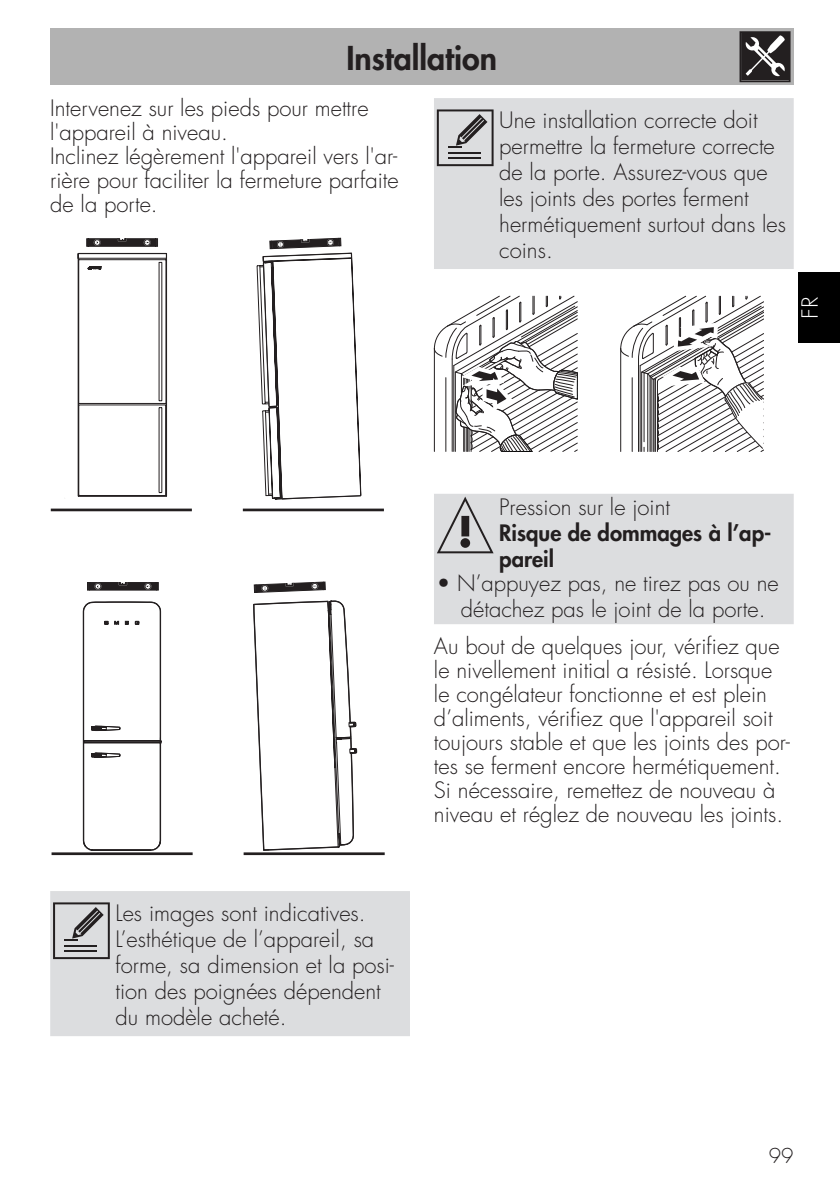
<style>
.page{position:relative;width:840px;height:1191px;background:#fff}
.page>*{position:absolute;margin:0;border:0;box-sizing:border-box;transform-origin:0 0}
.t1{font:800 32px "Futura Std";color:#231f20}
.t2{font:300 22px/24px "Futura Std";color:#231f20}
.t3{font:800 22px/26px "Futura Std";color:#231f20}
.t4{font:300 21.6px "Futura Std";color:#fff;scale:1.11 1}
.t5{font:300 20px "Futura Std";color:#231f20}
</style>
<div class="page">
<div style="left:797px;top:272px;width:42px;height:70px;background:#000"></div>
<div style="left:50px;top:891px;width:360px;height:145px;background:#dcdddf"></div>
<svg style="left:53px;top:902px;width:57px;height:57px;background:#a8a7a9"></svg>
<div style="left:434px;top:98px;width:359px;height:171px;background:#dcdddf"></div>
<svg style="left:436px;top:109px;width:57px;height:57px;background:#aaaaab"></svg>
<svg style="left:434px;top:296px;width:143px;height:156px"></svg>
<svg style="left:620px;top:296px;width:143px;height:155px"></svg>
<div style="left:434px;top:494px;width:359px;height:130px;background:#dcdddf"></div>
<svg style="left:436px;top:496px;width:57px;height:57px;background:#bbbcbd"></svg>
<hr style="left:51px;top:508px;width:141px;height:3px;background:#231f20">
<svg style="left:86px;top:238px;width:72px;height:9px"></svg>
<hr style="left:243px;top:508px;width:141px;height:3px;background:#231f20">
<svg style="left:78px;top:253px;width:89px;height:243px"></svg>
<svg style="left:256px;top:237px;width:105px;height:262px"></svg>
<hr style="left:52px;top:852px;width:140px;height:3px;background:#231f20">
<svg style="left:82px;top:601px;width:80px;height:250px"></svg>
<svg style="left:87px;top:582px;width:72px;height:9px"></svg>
<hr style="left:243px;top:852px;width:141px;height:3px;background:#231f20">
<svg style="left:252px;top:581px;width:105px;height:275px"></svg>
<div style="left:50px;top:28px;width:743px;height:57px;background:#b2b2b2"></div>
<svg style="left:739px;top:31px;width:51px;height:51px;background:#4f4c4d"></svg>
<p class="t1" style="left:346px;top:38px;width:152px">Installation</p>
<p class="t2" style="left:50px;top:97px;width:320px">Intervenez sur les pieds pour mettre l'appareil à niveau.</p>
<p class="t2" style="left:50px;top:145px;width:350px;text-align:justify">Inclinez légèrement l'appareil vers l'ar&shy;rière pour faciliter la fermeture parfaite de la porte.</p>
<p class="t2" style="left:499px;top:107px;width:288px;line-height:26px">Une installation correcte doit permettre la fermeture correcte de la porte. Assurez-vous que les joints des portes ferment hermétiquement surtout dans les coins.</p>
<p class="t4" style="left:796px;top:318px;width:22px;rotate:-90deg">FR</p>
<p class="t2" style="left:115px;top:901px;width:251px">Les images sont indicatives.</p>
<p class="t2" style="left:115px;top:926px;width:280px;line-height:26px">L’esthétique de l’appareil, sa forme, sa dimension et la posi&shy;tion des poignées dépendent du modèle acheté.</p>
<p class="t2" style="left:499px;top:495px;width:172px">Pression sur le joint</p>
<p class="t3" style="left:499px;top:519px;width:273px">Risque de dommages à l’ap&shy;pareil</p>
<p class="t2" style="left:436px;top:570px;width:343px;line-height:26px;text-align:center">• N’appuyez pas, ne tirez pas ou ne détachez pas le joint de la porte.</p>
<p class="t2" style="left:434px;top:634px;width:357px">Au bout de quelques jour, vérifiez que le nivellement initial a résisté. Lorsque le congélateur fonctionne et est plein d’aliments, vérifiez que l'appareil soit toujours stable et que les joints des por&shy;tes se ferment encore hermétiquement.</p>
<p class="t2" style="left:434px;top:778px;width:350px">Si nécessaire, remettez de nouveau à niveau et réglez de nouveau les joints.</p>
<p class="t5" style="left:768px;top:1143px;width:26px">99</p>
</div>
